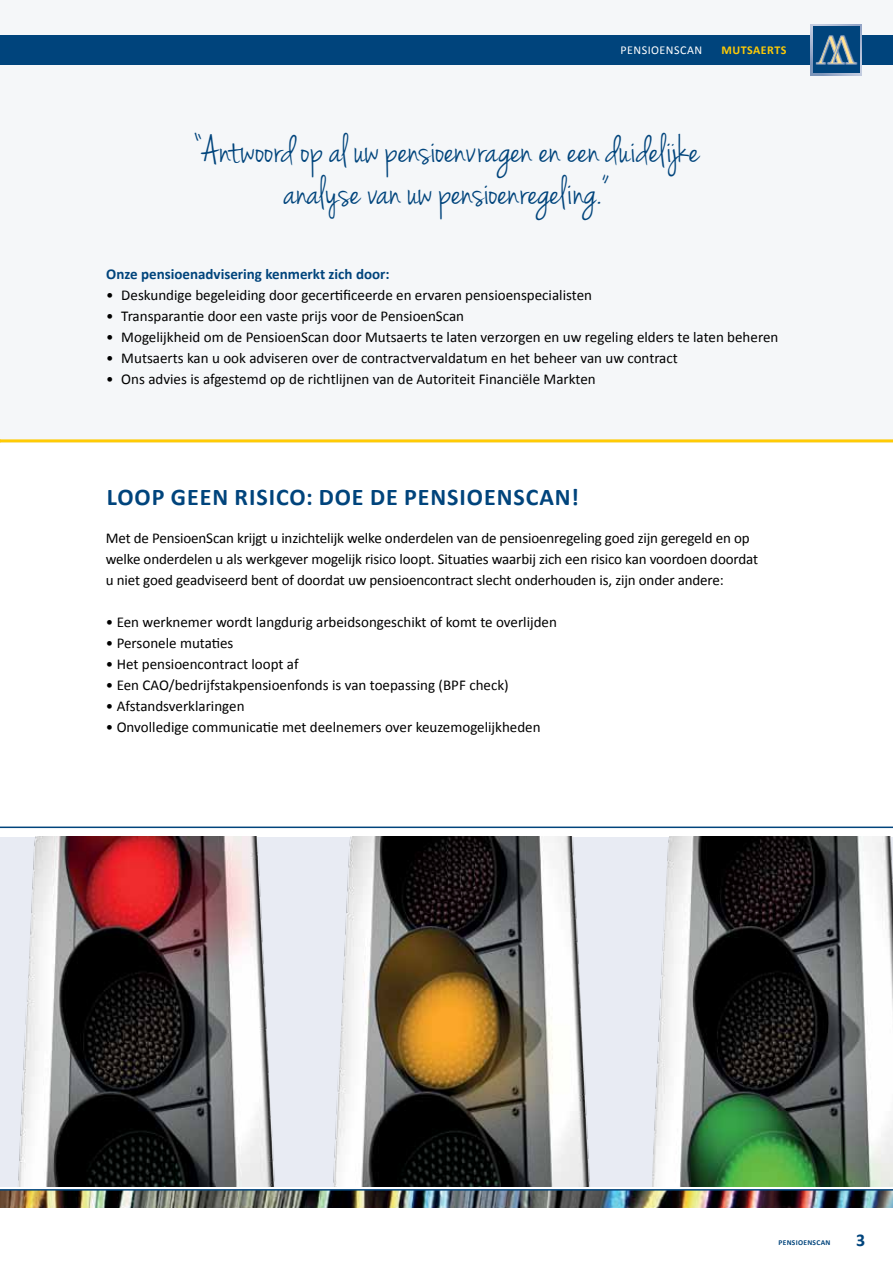
<style>
.page{position:relative;width:893px;height:1263px;background:#fff}
.page>*{position:absolute;margin:0;border:0;box-sizing:border-box;transform-origin:0 0}
.t1{font:42px/42px "Jenna Sue";color:#00447c;text-align:center}
.t2{font:700 24px "Calibri";color:#00447c}
.t3{font:700 18px "Calibri";color:#00447c}
.t4{font:15px/21px "Calibri";color:#000}
.t5{font:700 15px "Calibri";color:#00447c}
.t6{font:12px "Calibri";letter-spacing:.04em;color:#fff}
.t7{font:700 12px "Calibri";letter-spacing:.035em;color:#ffcb05}
.t8{font:700 7.5px "Calibri";letter-spacing:.04em;color:#00447c}
</style>
<div class="page">
<div style="left:0;top:0;width:893px;height:442px;background:#f5f7f9"></div>
<img style="left:0;top:836px;width:893px;height:350px">
<hr style="left:0;top:439px;width:893px;height:3px;background:#ffcb05">
<div style="left:0;top:35px;width:893px;height:30px;background:#00447c"></div>
<img style="left:0;top:1190px;width:893px;height:17px">
<svg style="left:811px;top:25px;width:50px;height:50px"></svg>
<div style="left:812px;top:26px;width:47px;height:47px;background:#00447c"></div>
<svg style="left:816px;top:35px;width:41px;height:29px"></svg>
<hr style="left:0;top:826px;width:893px;height:2px;background:#00447c">
<hr style="left:0;top:1189px;width:893px;height:1px;background:#00447c">
<p class="t6" style="left:620px;top:42px;width:83px">PENSIOENSCAN</p>
<p class="t7" style="left:722px;top:42px;width:66px">MUTSAERTS</p>
<h1 class="t1" style="left:194px;top:131px;width:507px">“Antwoord op al uw pensioenvragen en een duidelijke analyse van uw pensioenregeling.”</h1>
<p class="t5" style="left:106px;top:265px;width:285px">Onze pensioenadvisering kenmerkt zich door:</p>
<p class="t4" style="left:106px;top:285px;width:487px">• Deskundige begeleiding door gecertificeerde en ervaren pensioenspecialisten</p>
<p class="t4" style="left:106px;top:306px;width:359px">• Transparantie door een vaste prijs voor de PensioenScan</p>
<p class="t4" style="left:106px;top:327px;width:674px">• Mogelijkheid om de PensioenScan door Mutsaerts te laten verzorgen en uw regeling elders te laten beheren</p>
<p class="t4" style="left:106px;top:348px;width:573px">• Mutsaerts kan u ook adviseren over de contractvervaldatum en het beheer van uw contract</p>
<p class="t4" style="left:106px;top:369px;width:491px">• Ons advies is afgestemd op de richtlijnen van de Autoriteit Financiële Markten</p>
<h2 class="t2" style="left:107px;top:482px;width:15px">Loop</h2>
<h2 class="t2" style="left:171px;top:482px;width:15px">geen</h2>
<h2 class="t2" style="left:235px;top:482px;width:13px">risico</h2>
<h2 class="t2" style="left:306px;top:482px;width:28px">: doe</h2>
<h2 class="t2" style="left:370px;top:482px;width:62px">de Pensioen</h2>
<h2 class="t2" style="left:513px;top:482px;width:28px">Scan</h2>
<h2 class="t2" style="left:571px;top:482px;width:9px">!</h2>
<p class="t4" style="left:106px;top:527px;width:654px">Met de PensioenScan krijgt u inzichtelijk welke onderdelen van de pensioenregeling goed zijn geregeld en op welke onderdelen u als werkgever mogelijk risico loopt. Situaties waarbij zich een risico kan voordoen doordat u niet goed geadviseerd bent of doordat uw pensioencontract slecht onderhouden is, zijn onder andere:</p>
<p class="t4" style="left:106px;top:611px;width:453px">• Een werknemer wordt langdurig arbeidsongeschikt of komt te overlijden</p>
<p class="t4" style="left:106px;top:632px;width:129px">• Personele mutaties</p>
<p class="t4" style="left:106px;top:653px;width:194px">• Het pensioencontract loopt af</p>
<p class="t4" style="left:106px;top:674px;width:404px">• Een CAO/bedrijfstakpensioenfonds is van toepassing (BPF check)</p>
<p class="t4" style="left:106px;top:695px;width:140px">• Afstandsverklaringen</p>
<p class="t4" style="left:106px;top:716px;width:436px">• Onvolledige communicatie met deelnemers over keuzemogelijkheden</p>
<p class="t8" style="left:778px;top:1238px;width:54px">PENSIOENSCAN</p>
<p class="t3" style="left:856px;top:1228px;width:11px">3</p>
</div>
